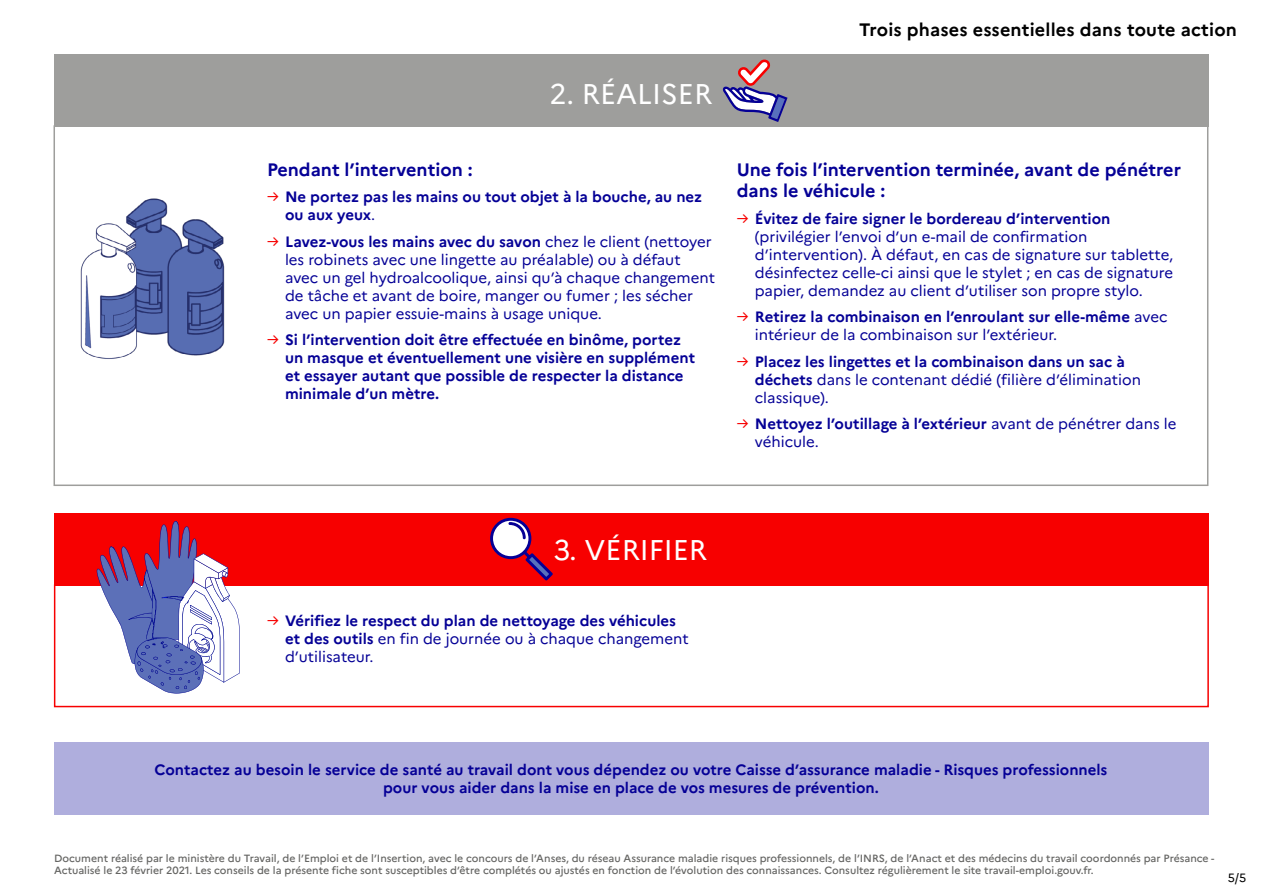
<style>
.page{position:relative;width:1263px;height:893px;background:#fff}
.page>*{position:absolute;margin:0;border:0;box-sizing:border-box;transform-origin:0 0}
.t1{font:28.5px "Marianne";color:#fff}
.t2{font:700 18px/21.6px "Marianne";color:#050096}
.t3{font:700 18px "Marianne";letter-spacing:.01em;color:#000}
.t4{font:700 15px/18px "Marianne";color:#050096}
.t5{font:15px/18px "Marianne";color:#050096}
.t6{font:12px "Marianne";color:#000}
.t7{font:500 10.5px/12.6px "Marianne";color:#656563}
.s1{font-weight:400;color:#f70000}
.s2{font-weight:400}
.s3{color:#f70000}
.s4{font-weight:700}
</style>
<div class="page">
<div style="left:54px;top:54px;width:1154px;height:72px;background:#9e9e9c"></div>
<svg style="left:722px;top:59px;width:65px;height:63px"></svg>
<div style="left:54px;top:513px;width:1155px;height:72px;background:#f70000"></div>
<div style="left:54px;top:584px;width:1155px;height:123px;border:2px solid #f70000"></div>
<svg style="left:490px;top:518px;width:63px;height:63px"></svg>
<svg style="left:94px;top:521px;width:146px;height:173px"></svg>
<img style="left:80px;top:198px;width:145px;height:161px">
<div style="left:54px;top:743px;width:1155px;height:72px;background:#afaedd"></div>
<h1 class="t1" style="left:550px;top:76px;width:164px">2. RÉALISER</h1>
<p class="t3" style="left:859px;top:18px;width:379px">Trois phases essentielles dans toute action</p>
<p class="t2" style="left:267px;top:158px;width:207px">Pendant l’intervention :</p>
<p class="t4" style="left:285px;top:188px;width:419px;text-indent:-18px"><span class="s1">→</span> Ne portez pas les mains ou tout objet à la bouche, au nez ou aux yeux<span class="s2">.</span></p>
<p class="t5" style="left:285px;top:232px;width:432px;text-indent:-18px"><span class="s3">→</span> <span class="s4">Lavez-vous les mains avec du savon</span> chez le client (nettoyer les robinets avec une lingette au préalable) ou à défaut avec un gel hydroalcoolique, ainsi qu’à chaque changement de tâche et avant de boire, manger ou fumer ; les sécher avec un papier essuie-mains à usage unique.</p>
<p class="t4" style="left:285px;top:331px;width:412px;text-indent:-18px"><span class="s1">→</span> Si l’intervention doit être effectuée en binôme, portez un masque et éventuellement une visière en supplément et essayer autant que possible de respecter la distance minimale d’un mètre.</p>
<p class="t2" style="left:737px;top:158px;width:446px">Une fois l’intervention terminée, avant de pénétrer dans le véhicule :</p>
<p class="t5" style="left:755px;top:209px;width:420px;text-indent:-18px"><span class="s3">→</span> <span class="s4">Évitez de faire signer le bordereau d’intervention </span>(privilégier l’envoi d’un e-mail de confirmation d’intervention). À défaut, en cas de signature sur tablette, désinfectez celle-ci ainsi que le stylet ; en cas de signature papier, demandez au client d’utiliser son propre stylo.</p>
<p class="t4" style="left:755px;top:308px;width:414px;text-indent:-18px"><span class="s1">→</span> Retirez la combinaison en l’enroulant sur elle-même <span class="s2">avec intérieur de la combinaison sur l’extérieur.</span></p>
<p class="t5" style="left:755px;top:352px;width:388px;text-indent:-18px"><span class="s3">→</span> <span class="s4">Placez les lingettes et la combinaison dans un sac à déchets</span> dans le contenant dédié (filière d’élimination classique).</p>
<p class="t4" style="left:755px;top:415px;width:423px;text-indent:-18px"><span class="s1">→</span> Nettoyez l’outillage à l’extérieur <span class="s2">avant de pénétrer dans le véhicule.</span></p>
<h1 class="t1" style="left:553px;top:532px;width:155px">3. VÉRIFIER</h1>
<p class="t4" style="left:285px;top:611px;width:405px;text-indent:-18px"><span class="s1">→</span> Vérifiez le respect du plan de nettoyage des véhicules et des outils <span class="s2">en fin de journée ou à chaque changement d’utilisateur.</span></p>
<p class="t4" style="left:154px;top:761px;width:954px;text-align:center">Contactez au besoin le service de santé au travail dont vous dépendez ou votre Caisse d’assurance maladie - Risques professionnels pour vous aider dans la mise en place de vos mesures de prévention.</p>
<p class="t7" style="left:54px;top:852px;width:1162px">Document réalisé par le ministère du Travail, de l’Emploi et de l’Insertion, avec le concours de l’Anses, du réseau Assurance maladie risques professionnels, de l’INRS, de l’Anact et des médecins du travail coordonnés par Présance -<br>Actualisé le 23 février 2021. Les conseils de la présente fiche sont susceptibles d’être complétés ou ajustés en fonction de l’évolution des connaissances. Consultez régulièrement le site travail-emploi.gouv.fr.</p>
<p class="t6" style="left:1228px;top:870px;width:20px">5/5</p>
</div>
